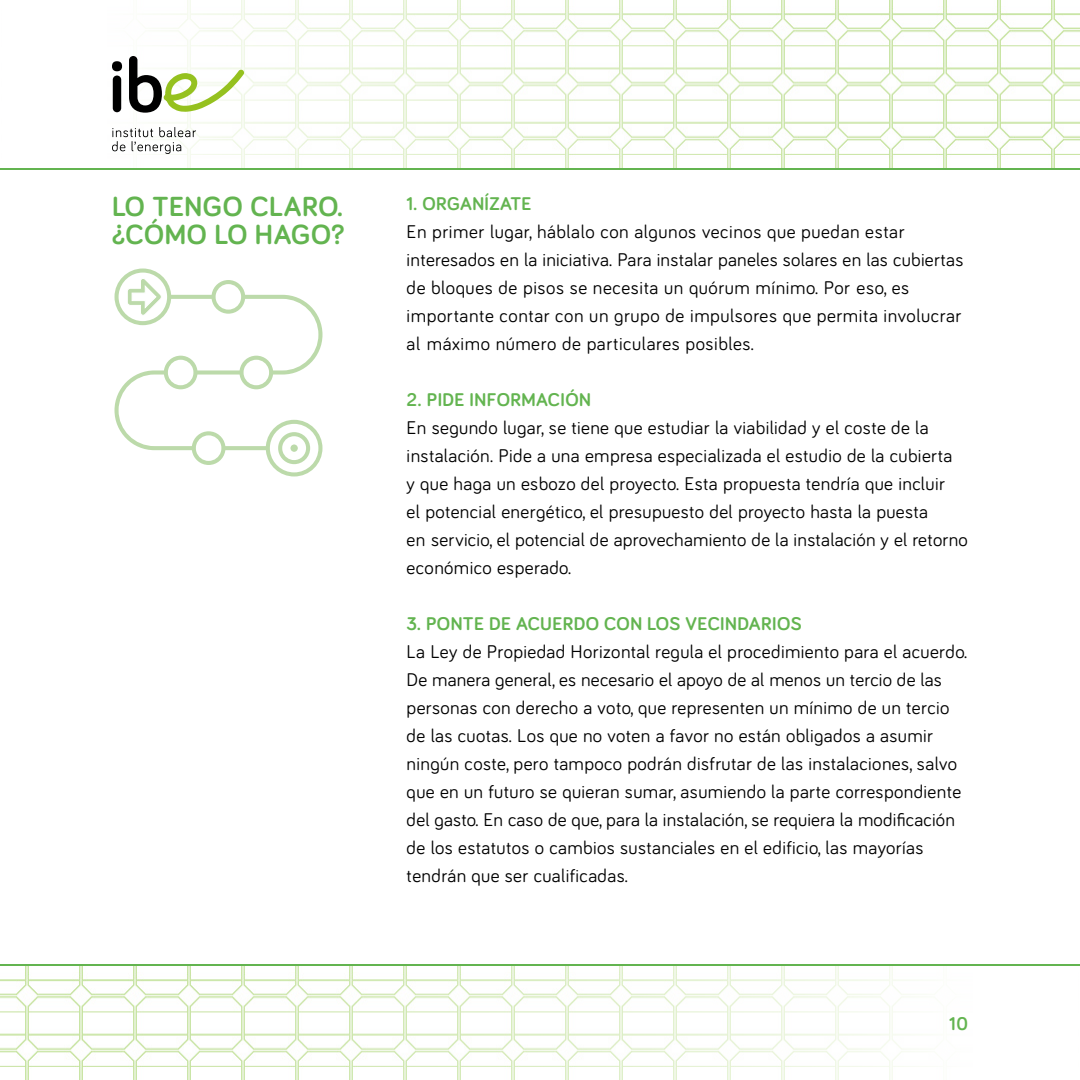
<style>
.page{position:relative;width:1080px;height:1080px;background:#fff}
.page>*{position:absolute;margin:0;border:0;box-sizing:border-box;transform-origin:0 0}
.t1{font:700 28.5px/28px "Bariol";letter-spacing:.02em;color:#63b450}
.t2{font:19px/28px "Bariol";letter-spacing:.02em;color:#000}
.t3{font:700 19px "Bariol";letter-spacing:.02em;color:#63b450}
</style>
<div class="page">
<svg style="left:161px;top:0;width:919px;height:168px"></svg>
<svg style="left:0;top:966px;width:919px;height:114px"></svg>
<hr style="left:0;top:168px;width:1080px;height:2px;background:#63b450">
<hr style="left:0;top:964px;width:1080px;height:2px;background:#63b450">
<svg style="left:112px;top:127px;width:84px;height:27px"></svg>
<svg style="left:112px;top:56px;width:132px;height:57px"></svg>
<svg style="left:114px;top:268px;width:209px;height:209px"></svg>
<h1 class="t1" style="left:112px;top:191px;width:234px">LO TENGO CLARO. ¿CÓMO LO HAGO?</h1>
<p class="t3" style="left:407px;top:191px;width:126px">1. ORGANÍZATE</p>
<p class="t2" style="left:407px;top:217px;width:558px">En primer lugar, háblalo con algunos vecinos que puedan estar interesados en la iniciativa. Para instalar paneles solares en las cubiertas de bloques de pisos se necesita un quórum mínimo. Por eso, es importante contar con un grupo de impulsores que permita involucrar al máximo número de particulares posibles.</p>
<p class="t3" style="left:407px;top:387px;width:186px">2. PIDE INFORMACIÓN</p>
<p class="t2" style="left:407px;top:413px;width:563px">En segundo lugar, se tiene que estudiar la viabilidad y el coste de la instalación. Pide a una empresa especializada el estudio de la cubierta<br>y que haga un esbozo del proyecto. Esta propuesta tendría que incluir<br>el potencial energético, el presupuesto del proyecto hasta la puesta<br>en servicio, el potencial de aprovechamiento de la instalación y el retorno económico esperado.</p>
<p class="t3" style="left:407px;top:611px;width:397px">3. PONTE DE ACUERDO CON LOS VECINDARIOS</p>
<p class="t2" style="left:407px;top:637px;width:562px">La Ley de Propiedad Horizontal regula el procedimiento para el acuerdo.<br>De manera general, es necesario el apoyo de al menos un tercio de las personas con derecho a voto, que representen un mínimo de un tercio de las cuotas. Los que no voten a favor no están obligados a asumir ningún coste, pero tampoco podrán disfrutar de las instalaciones, salvo que en un futuro se quieran sumar, asumiendo la parte correspondiente del gasto. En caso de que, para la instalación, se requiera la modificación de los estatutos o cambios sustanciales en el edificio, las mayorías tendrán que ser cualificadas.</p>
<p class="t3" style="left:949px;top:1011px;width:20px">10</p>
</div>
